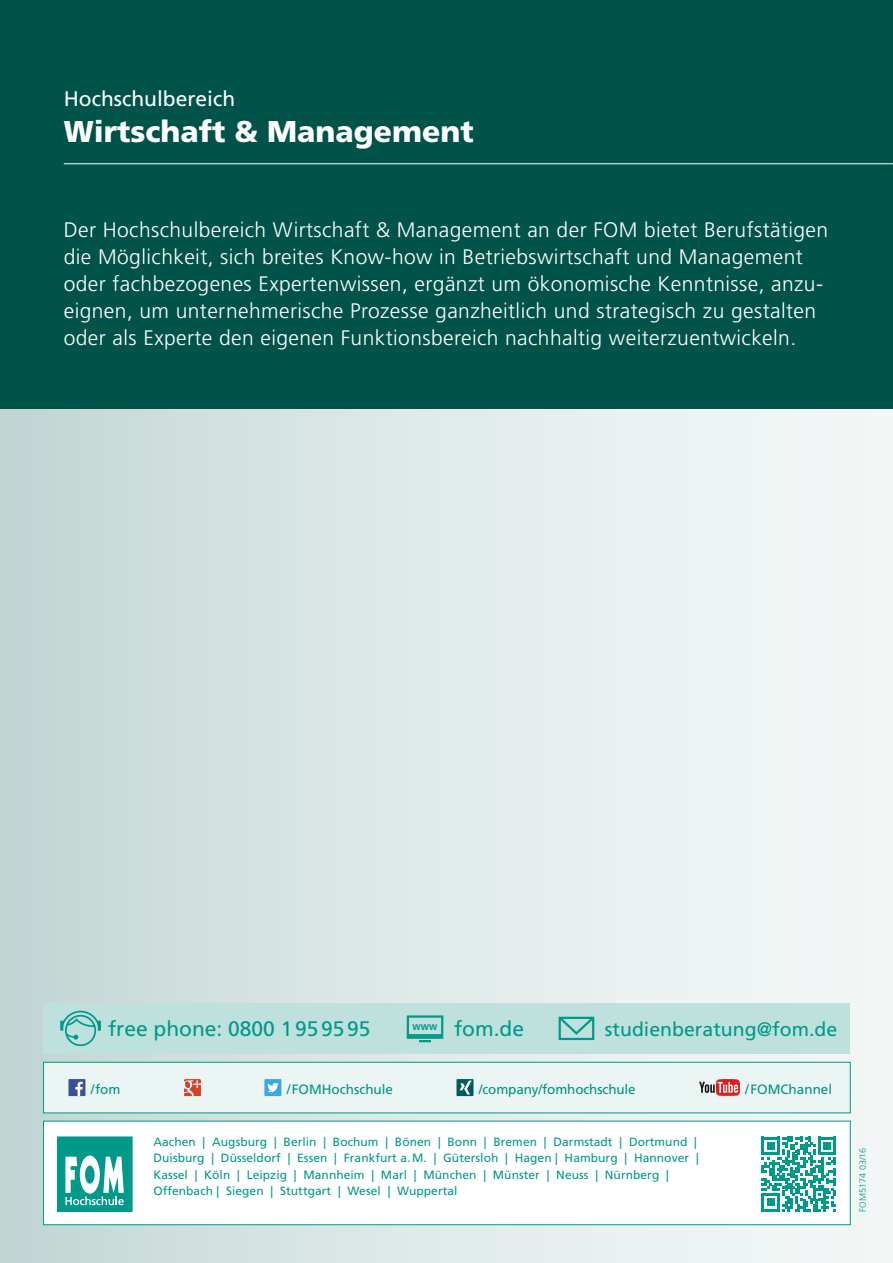
<style>
.page{position:relative;width:893px;height:1263px;background:#fff}
.page>*{position:absolute;margin:0;border:0;box-sizing:border-box;transform-origin:0 0}
.t1{font:900 30px "Frutiger LT Std";color:#fff}
.t2{font:300 21px/27px "Frutiger LT Std";letter-spacing:.02em;color:#fff}
.t3{font:21px "Frutiger LT Std";color:#00998a}
.t4{font:21px "Frutiger LT Std";color:#fff}
.t5{font:19.5px "Frutiger LT Std";color:#00998a}
.t6{font:13.5px "Frutiger LT Std";color:#00998a}
.t7{font:12px/16.5px "Frutiger LT Std";letter-spacing:.005em;color:#00998a}
.t8{font:700 condensed 11.1px "Frutiger LT Std";color:#00998a}
.t9{font:300 9px "Frutiger LT Std";color:#00998a}
</style>
<div class="page">
<div style="left:0;top:0;width:893px;height:1263px;background:linear-gradient(to right,#c4d8d6,#f7fafa)"></div>
<hr style="left:0;top:340px;width:1px;height:923px;background:#fff">
<div style="left:43px;top:1121px;width:807px;height:104px;background:#fff;border:1px solid #00998a"></div>
<div style="left:58px;top:1137px;width:74px;height:74px;background:#00998a"></div>
<svg style="left:65px;top:1155px;width:59px;height:50px"></svg>
<svg style="left:762px;top:1137px;width:74px;height:74px"></svg>
<div style="left:44px;top:1003px;width:806px;height:51px;background:#bee1dd"></div>
<div style="left:407px;top:1015px;width:36px;height:24px;border:2px solid #00998a"></div>
<hr style="left:408px;top:1034px;width:34px;height:3px;background:#00998a">
<svg style="left:419px;top:1040px;width:12px;height:2px"></svg>
<div style="left:559px;top:1017px;width:35px;height:23px;border:2px solid #00998a"></div>
<svg style="left:558px;top:1016px;width:37px;height:20px"></svg>
<div style="left:65px;top:1015px;width:31px;height:31px;border:2px solid #00998a;border-radius:50%"></div>
<svg style="left:60px;top:1010px;width:41px;height:29px"></svg>
<div style="left:43px;top:1062px;width:807px;height:51px;background:#ebf5f4;border:1px solid #00998a"></div>
<div style="left:68px;top:1079px;width:17px;height:17px;background:#3c5194"></div>
<svg style="left:75px;top:1082px;width:8px;height:14px"></svg>
<svg style="left:184px;top:1079px;width:17px;height:17px"></svg>
<div style="left:264px;top:1079px;width:17px;height:17px;background:#38a9e1"></div>
<svg style="left:267px;top:1083px;width:12px;height:9px"></svg>
<div style="left:456px;top:1079px;width:17px;height:17px;background:#005a5e"></div>
<svg style="left:460px;top:1080px;width:12px;height:14px"></svg>
<svg style="left:699px;top:1079px;width:41px;height:17px"></svg>
<div style="left:0;top:0;width:893px;height:409px;background:#005349"></div>
<hr style="left:64px;top:163px;width:829px;height:1px;background:#fff">
<p class="t4" style="left:64px;top:86px;width:173px">Hochschulbereich</p>
<h1 class="t1" style="left:64px;top:113px;width:412px">Wirtschaft &amp; Management</h1>
<p class="t2" style="left:64px;top:216px;width:766px">Der Hochschulbereich Wirtschaft &amp; Management an der FOM bietet Berufstätigen die Möglichkeit, sich breites Know-how in Betriebswirtschaft und Management oder fachbezogenes Expertenwissen, ergänzt um ökonomische Kenntnisse, anzu&shy;eignen, um unternehmerische Prozesse ganzheitlich und strategisch zu gestalten oder als Experte den eigenen Funktionsbereich nachhaltig weiterzuentwickeln.</p>
<p class="t3" style="left:108px;top:1017px;width:264px">free phone: 0800 1959595</p>
<p class="t3" style="left:454px;top:1017px;width:72px">fom.de</p>
<p class="t5" style="left:605px;top:1017px;width:234px">studienberatung@fom.de</p>
<p class="t8" style="left:413px;top:1019px;width:26px">www</p>
<p class="t6" style="left:91px;top:1081px;width:31px">/fom</p>
<p class="t6" style="left:287px;top:1081px;width:108px">/FOMHochschule</p>
<p class="t6" style="left:479px;top:1081px;width:158px">/company/fomhochschule</p>
<p class="t6" style="left:745px;top:1081px;width:88px">/FOMChannel</p>
<p class="t7" style="left:153px;top:1133px;width:547px">Aachen | Augsburg | Berlin | Bochum | Bönen | Bonn | Bremen | Darmstadt | Dortmund | Duisburg | Düsseldorf | Essen | Frankfurt a.M. | Gütersloh | Hagen | Hamburg | Hannover | Kassel | Köln | Leipzig | Mannheim | Marl | München | Münster | Neuss | Nürnberg | Offenbach | Siegen | Stuttgart | Wesel | Wuppertal</p>
<p class="t9" style="left:857px;top:1211px;width:65px;rotate:-90deg">FOM5174 03/16</p>
</div>
